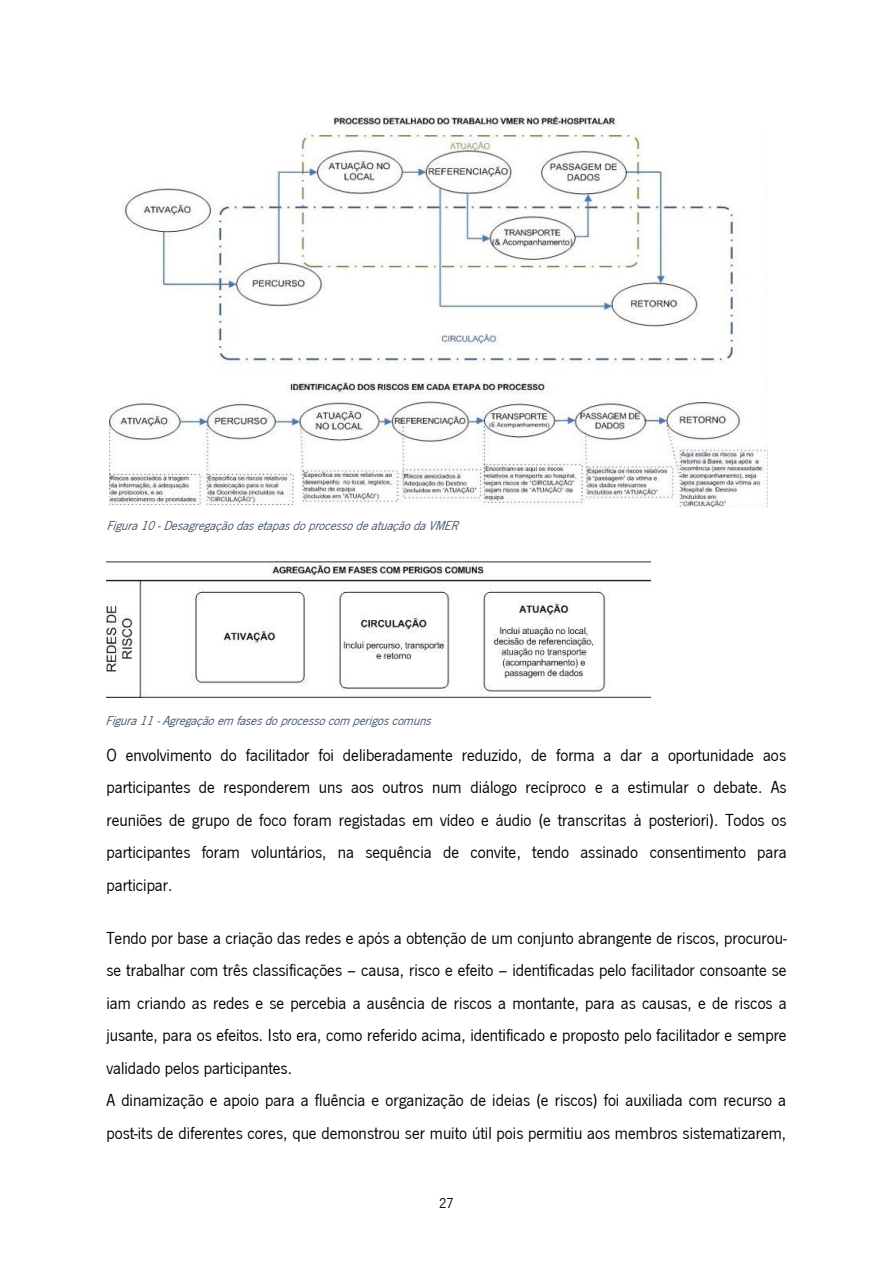
<style>
.page{position:relative;width:893px;height:1264px;background:#fff}
.page>*{position:absolute;margin:0;border:0;box-sizing:border-box;transform-origin:0 0}
.t1{font:18px/32.4px "News Got T";color:#000;text-align:justify}
.t2{font:15px "News Got T";color:#000}
.t3{font:italic 13.5px "News Got T";color:#44546a}
</style>
<div class="page">
<img style="left:110px;top:116px;width:657px;height:391px">
<img style="left:106px;top:561px;width:544px;height:136px">
<p class="t3" style="left:106px;top:516px;width:357px">Figura10 - DesagregaçãodasetapasdoprocessodeatuaçãodaVMER</p>
<p class="t3" style="left:106px;top:711px;width:331px">Figura11 - Agregaçãoem fasesdoprocessocom perigos comuns</p>
<p class="t1" style="left:106px;top:737px;width:681px">O envolvimento do facilitador foi deliberadamente reduzido, de forma a dar a oportunidade aos participantes de responderem uns aos outros num diálogo recíproco e a estimular o debate. As reuniões de grupo de foco foram registadas em vídeo e áudio (e transcritas à posteriori). Todos os participantes foram voluntários, na sequência de convite, tendo assinado consentimento para participar.</p>
<p class="t1" style="left:106px;top:920px;width:681px">Tendo por base a criação das redes e após a obtenção de um conjunto abrangente de riscos, procurou&shy;se trabalhar com três classificações – causa, risco e efeito – identificadas pelo facilitador consoante se iam criando as redes e se percebia a ausência de riscos a montante, para as causas, e de riscos a jusante, para os efeitos. Isto era, como referido acima, identificado e proposto pelo facilitador e sempre validado pelos participantes.</p>
<p class="t1" style="left:106px;top:1082px;width:681px">A dinamização e apoio para a fluência e organização de ideias (e riscos) foi auxiliada com recurso a post-its de diferentes cores, que demonstrou ser muito útil pois permitiu aos membros sistematizarem,</p>
<p class="t2" style="left:439px;top:1192px;width:16px">27</p>
</div>
